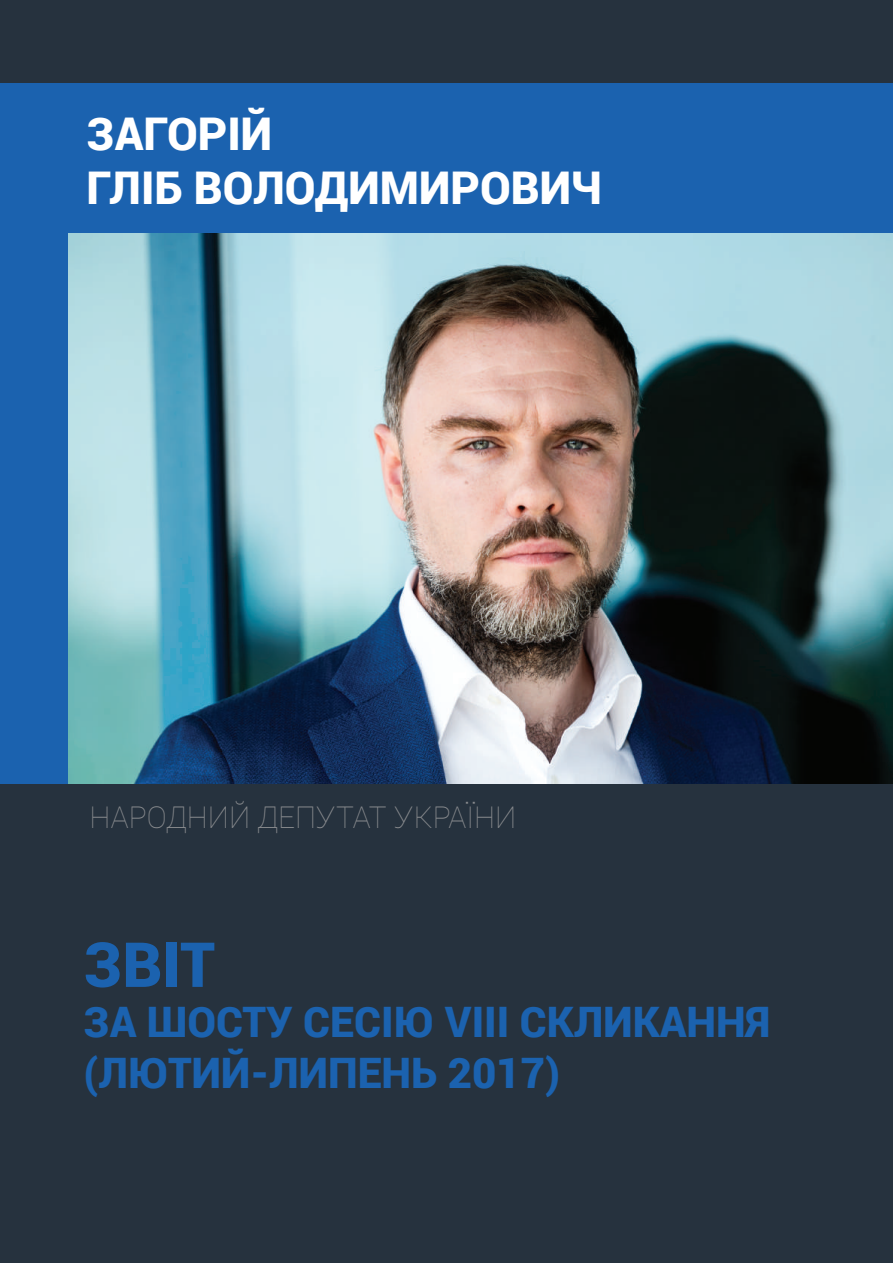
<style>
.page{position:relative;width:893px;height:1263px;background:#26323e}
.page>*{position:absolute;margin:0;border:0;box-sizing:border-box;transform-origin:0 0}
.t1{font:900 62.1px "Roboto";color:#1b62af}
.t2{font:900 45.15px/54.2px "Roboto";color:#fff}
.t3{font:900 42px/50.4px "Roboto";color:#1b62af}
.t4{font:100 29.85px "Roboto";color:#8a8c8f}
</style>
<div class="page">
<div style="left:0;top:83px;width:893px;height:701px;background:#1b62af"></div>
<img style="left:69px;top:234px;width:824px;height:550px">
<p class="t2" style="left:87px;top:105px;width:517px">ЗАГОРІЙ<br>ГЛІБ ВОЛОДИМИРОВИЧ</p>
<p class="t4" style="left:90px;top:797px;width:428px">НАРОДНИЙ ДЕПУТАТ УКРАЇНИ</p>
<h1 class="t1" style="left:84px;top:921px;width:133px">ЗВІТ</h1>
<p class="t3" style="left:84px;top:995px;width:688px">ЗА ШОСТУ СЕСІЮ VIII СКЛИКАННЯ (ЛЮТИЙ-ЛИПЕНЬ 2017)</p>
</div>
